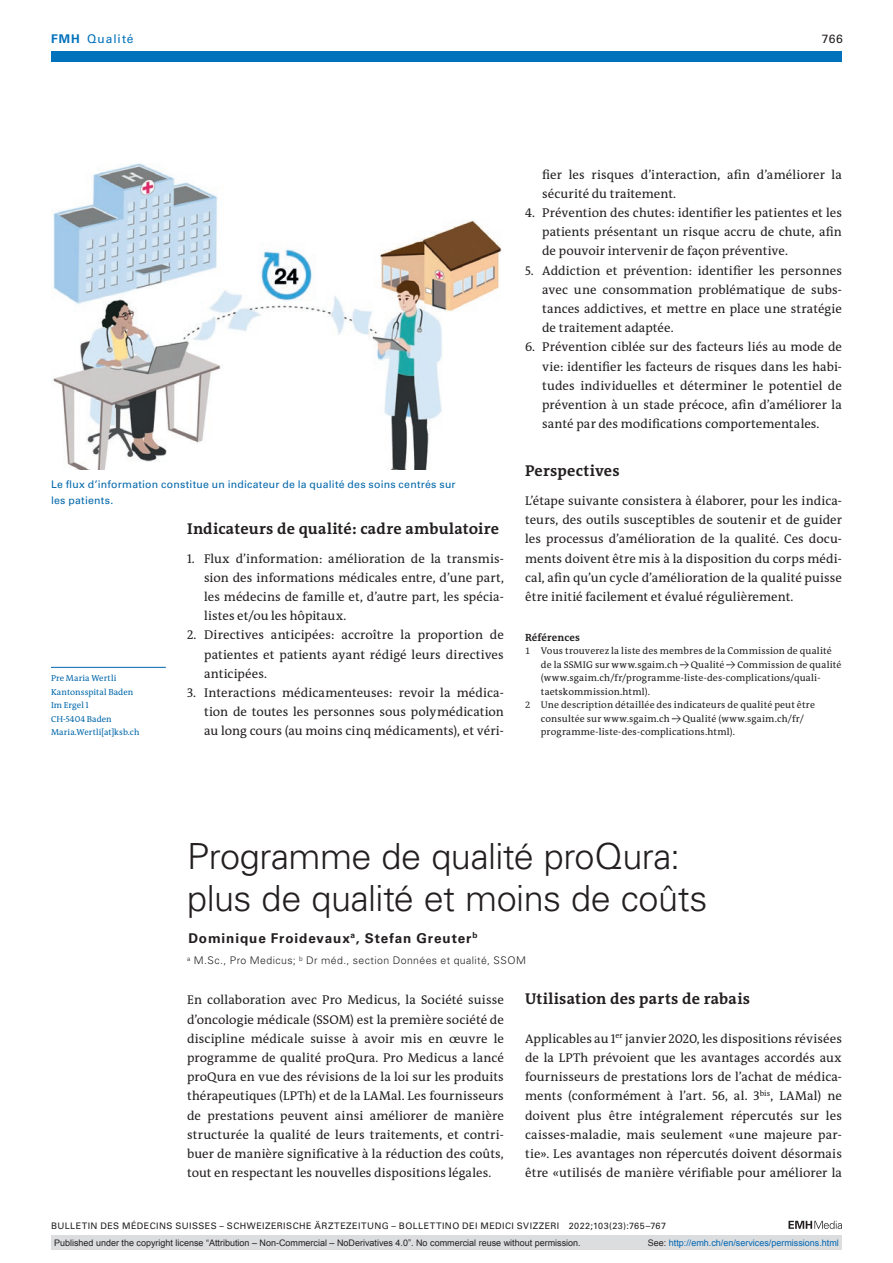
<style>
.page{position:relative;width:893px;height:1263px;background:#fff}
.page>*{position:absolute;margin:0;border:0;box-sizing:border-box;transform-origin:0 0}
.article-title{font:300 36px/42px "Univers LT Std";letter-spacing:-.01em;color:#231f20}
.section-h1{font:700 15.75px "The Antiqua B W7";letter-spacing:.015em;color:#231f20}
.author-notes{font:700 13.5px "Univers LT Std";letter-spacing:.065em;color:#231f20}
.section-pn{font:12.75px/19.2px "The Antiqua B W5 Plain";letter-spacing:.005em;color:#231f20;text-align:justify}
.section-ph{font:12.75px/19.2px "The Antiqua B W5 Plain";letter-spacing:.005em;color:#231f20;text-align:justify}
.ressort{font:12px "Univers LT Std";letter-spacing:.08em;color:#0072bc}
.ressort-2{font:12px "Univers LT Std";color:#231f20}
.fig-caption{font:10.5px/15.8px "Univers LT Std";letter-spacing:.025em;color:#0067aa}
.aff{font:300 10.5px "Univers LT Std";letter-spacing:.04em;color:#231f20}
.ref-list-title{font:700 10.5px "The Antiqua B W7";letter-spacing:.015em;color:#231f20}
.ref-list{font:9.75px/13.5px "The Antiqua B W5 Plain";letter-spacing:.015em;color:#231f20}
.t1{font:9px "Arial";color:#231f20}
.fusszeile{font:9px "Univers LT Std";letter-spacing:.05em;color:#231f20}
.t2{font:9px "Arial";color:#0066b3}
.author-address{font:8.7px/13.5px "The Antiqua B W5 Plain";letter-spacing:.01em;color:#0067aa}
.s1{font-weight:700}
.s2{font-size:9.3px}
.s3{color:#231f20}
</style>
<div class="page">
<svg style="left:788px;top:1221px;width:54px;height:8px"></svg>
<img style="left:53px;top:164px;width:449px;height:306px">
<hr style="left:51px;top:667px;width:115px;height:1px;background:#0067aa">
<div style="left:51px;top:51px;width:791px;height:11px;background:#0072bc"></div>
<div style="left:51px;top:1235px;width:791px;height:15px;background:#dcdddf"></div>
<p class="ressort" style="left:51px;top:31px;width:84px"><span class="s1">FMH</span> Qualité</p>
<p class="ressort-2" style="left:822px;top:31px;width:22px">766</p>
<p class="fig-caption" style="left:51px;top:477px;width:406px">Le flux d’information constitue un indicateur de la qualité des soins centrés sur les patients.</p>
<p class="author-address" style="left:51px;top:672px;width:90px">Pre Maria Wertli<br>Kantonsspital Baden<br>Im Ergel 1<br>CH-5404 Baden<br>Maria.Wertli[at]ksb.ch</p>
<p class="section-h1" style="left:187px;top:518px;width:313px">Indicateurs de qualité: cadre ambulatoire</p>
<p class="section-ph" style="left:204px;top:549px;width:301px;text-indent:-17px">1. Flux d’information: amélioration de la transmis&shy;sion des informations médicales entre, d’une part, les médecins de famille et, d’autre part, les spécia&shy;listes et/ou les hôpitaux.</p>
<p class="section-ph" style="left:204px;top:626px;width:301px;text-indent:-17px">2. Directives anticipées: accroître la proportion de patientes et patients ayant rédigé leurs directives anticipées.</p>
<p class="section-ph" style="left:204px;top:683px;width:301px;text-indent:-17px">3. Interactions médicamenteuses: revoir la médica&shy;tion de toutes les personnes sous polymédication au long cours (au moins cinq médicaments), et véri-</p>
<p class="section-ph" style="left:542px;top:165px;width:301px">fier les risques d’interaction, afin d’améliorer la sécurité du traitement.</p>
<p class="section-ph" style="left:542px;top:203px;width:301px;text-indent:-17px">4. Prévention des chutes: identifier les patientes et les patients présentant un risque accru de chute, afin de pouvoir intervenir de façon préventive.</p>
<p class="section-ph" style="left:542px;top:261px;width:301px;text-indent:-17px">5. Addiction et prévention: identifier les personnes avec une consommation problématique de subs&shy;tances addictives, et mettre en place une stratégie de traitement adaptée.</p>
<p class="section-ph" style="left:542px;top:338px;width:301px;text-indent:-17px">6. Prévention ciblée sur des facteurs liés au mode de vie: identifier les facteurs de risques dans les habi&shy;tudes individuelles et déterminer le potentiel de prévention à un stade précoce, afin d’améliorer la santé par des modifications comportementales.</p>
<p class="section-h1" style="left:525px;top:461px;width:96px">Perspectives</p>
<p class="section-pn" style="left:525px;top:491px;width:318px">L’étape suivante consistera à élaborer, pour les indica&shy;teurs, des outils susceptibles de soutenir et de guider les processus d’amélioration de la qualité. Ces docu&shy;ments doivent être mis à la disposition du corps médi&shy;cal, afin qu’un cycle d’amélioration de la qualité puisse être initié facilement et évalué régulièrement.</p>
<p class="ref-list-title" style="left:525px;top:631px;width:56px">Références</p>
<p class="ref-list" style="left:541px;top:644px;width:302px;text-indent:-16px"><span class="s2">1</span> Vous trouverez la liste des membres de la Commission de qualité de la SSMIG sur www.sgaim.ch → Qualité → Commission de qualité (www.sgaim.ch/fr/programme-liste-des-complications/quali&shy;taetskommission.html).</p>
<p class="ref-list" style="left:541px;top:698px;width:276px;text-indent:-16px"><span class="s2">2</span> Une description détaillée des indicateurs de qualité peut être consultée sur www.sgaim.ch → Qualité (www.sgaim.ch/fr/ programme-liste-des-complications.html).</p>
<p class="article-title" style="left:187px;top:835px;width:522px">Programme de qualité proQura: plus de qualité et moins de coûts</p>
<p class="author-notes" style="left:188px;top:930px;width:291px">Dominique Froidevaux<sup>a</sup>, Stefan Greuter<sup>b</sup></p>
<p class="aff" style="left:187px;top:954px;width:340px"><sup>a</sup> M.Sc., Pro Medicus; <sup>b</sup> Dr méd., section Données et qualité, SSOM</p>
<p class="section-pn" style="left:187px;top:990px;width:318px">En collaboration avec Pro Medicus, la Société suisse d’oncologie médicale (SSOM) est la première société de discipline médicale suisse à avoir mis en œuvre le programme de qualité proQura. Pro Medicus a lancé proQura en vue des révisions de la loi sur les produits thérapeutiques (LPTh) et de la LAMal. Les fournisseurs de prestations peuvent ainsi améliorer de manière structurée la qualité de leurs traitements, et contri&shy;buer de manière significative à la réduction des coûts, tout en respectant les nouvelles dispositions légales.</p>
<p class="section-h1" style="left:525px;top:989px;width:226px">Utilisation des parts de rabais</p>
<p class="section-pn" style="left:525px;top:1029px;width:318px">Applicables au 1<sup>er</sup> janvier 2020, les dispositions révisées de la LPTh prévoient que les avantages accordés aux fournisseurs de prestations lors de l’achat de médica&shy;ments (conformément à l’art. 56, al. 3<sup>bis</sup>, LAMal) ne doivent plus être intégralement répercutés sur les caisses-maladie, mais seulement «une majeure par&shy;tie». Les avantages non répercutés doivent désormais être «utilisés de manière vérifiable pour améliorer la</p>
<p class="fusszeile" style="left:51px;top:1220px;width:617px">BULLETIN DES MÉDECINS SUISSES – SCHWEIZERISCHE ÄRZTEZEITUNG – BOLLETTINO DEI MEDICI SVIZZERI 2022;103(23):765–767</p>
<p class="t1" style="left:54px;top:1237px;width:528px">Published under the copyright license “Attribution – Non-Commercial – NoDerivatives 4.0”. No commercial reuse without permission.</p>
<p class="t2" style="left:648px;top:1237px;width:193px"><span class="s3">See:</span> http://emh.ch/en/services/permissions.html</p>
</div>
